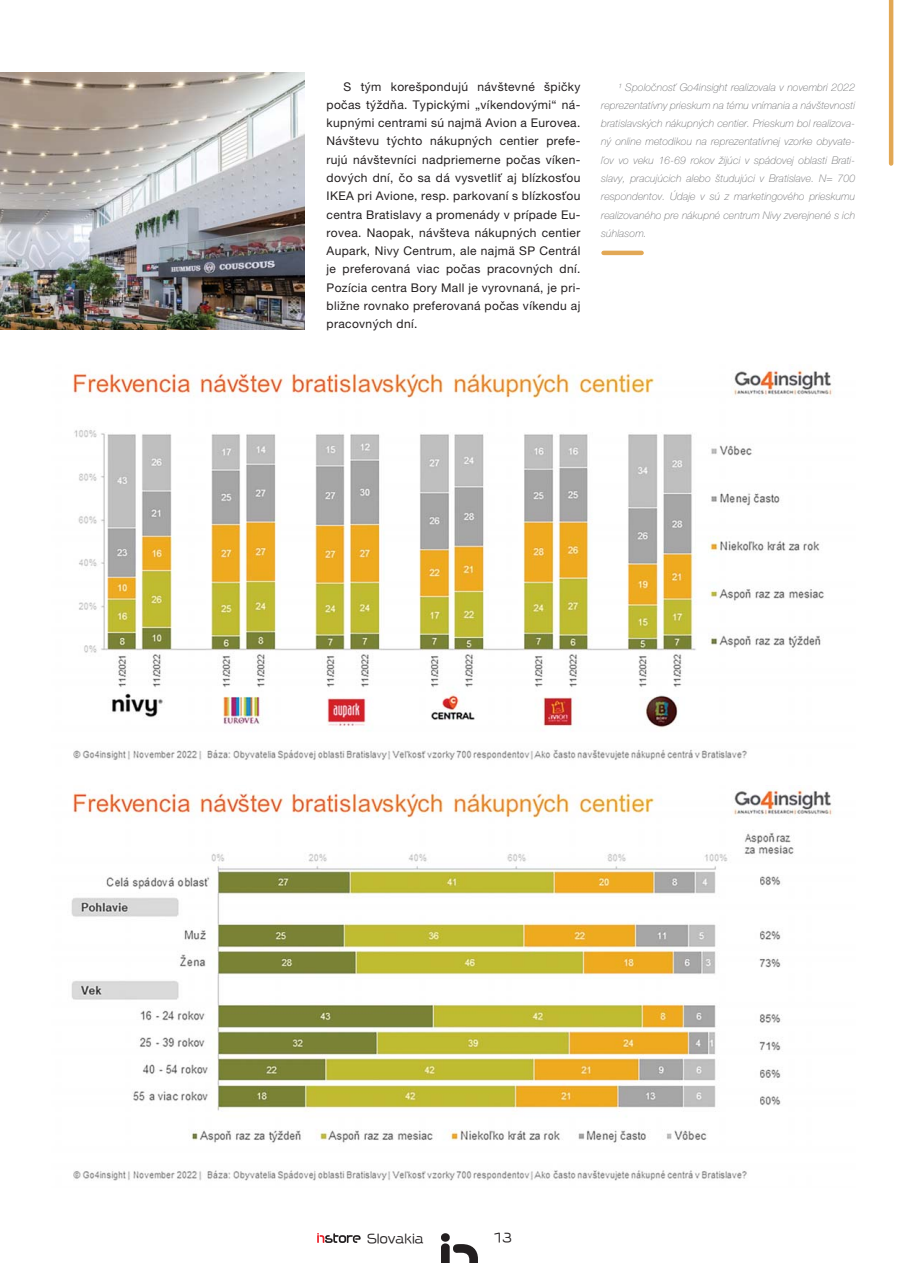
<style>
.page{position:relative;width:919px;height:1263px;background:#fff}
.page>*{position:absolute;margin:0;border:0;box-sizing:border-box;transform-origin:0 0}
.t1{font:12px/18.3px "Helvetica Neue LT Pro";letter-spacing:.03em;color:#231f20;text-align:justify}
.t2{font:12px "VDL Mega Maru Regular 90 pv RKSJ H";color:#231f20}
.t3{font:italic 100 10.5px/18.3px "Helvetica Neue LT Pro";letter-spacing:.01em;color:#6d6e70;text-align:justify}
</style>
<div class="page">
<div style="left:888px;top:0;width:5px;height:164px;background:#e2a855"></div>
<div style="left:441px;top:1233px;width:8px;height:9px;background:#231f20;border-radius:4px"></div>
<svg style="left:441px;top:1243px;width:37px;height:20px"></svg>
<svg style="left:317px;top:1233px;width:43px;height:10px"></svg>
<hr style="left:603px;top:251px;width:38px;height:4px;background:#e2a855">
<img style="left:73px;top:370px;width:760px;height:390px">
<img style="left:71px;top:789px;width:762px;height:392px">
<img style="left:0;top:72px;width:305px;height:258px">
<p class="t1" style="left:326px;top:79px;width:255px;text-indent:17px">S tým korešpondujú návštevné špičky počas týždňa. Typickými „víkendovými“ ná&shy;kupnými centrami sú najmä Avion a Eurovea.<br>Návštevu týchto nákupných centier prefe&shy;rujú návštevníci nadpriemerne počas víken&shy;dových dní, čo sa dá vysvetliť aj blízkosťou IKEA pri Avione, resp. parkovaní s blízkosťou centra Bratislavy a promenády v prípade Eu&shy;rovea. Naopak, návšteva nákupných centier Aupark, Nivy Centrum, ale najmä SP Centrál je preferovaná viac počas pracovných dní.<br>Pozícia centra Bory Mall je vyrovnaná, je pri&shy;bližne rovnako preferovaná počas víkendu aj pracovných dní.</p>
<p class="t3" style="left:601px;top:79px;width:255px;text-indent:17px">¹ Spoločnosť Go4insight realizovala v novembri 2022 reprezentatívny prieskum na tému vnímania a návštevnosti bratislavských nákupných centier. Prieskum bol realizova&shy;ný online metodikou na reprezentatívnej vzorke obyvate&shy;ľov vo veku 16-69 rokov žijúci v spádovej oblasti Brati&shy;slavy, pracujúcich alebo študujúci v Bratislave. N= 700 respondentov. Údaje v sú z marketingového prieskumu realizovaného pre nákupné centrum Nivy zverejnené s ich súhlasom.</p>
<p class="t2" style="left:367px;top:1234px;width:58px">Slovakia</p>
<p class="t2" style="left:494px;top:1233px;width:19px">13</p>
</div>
